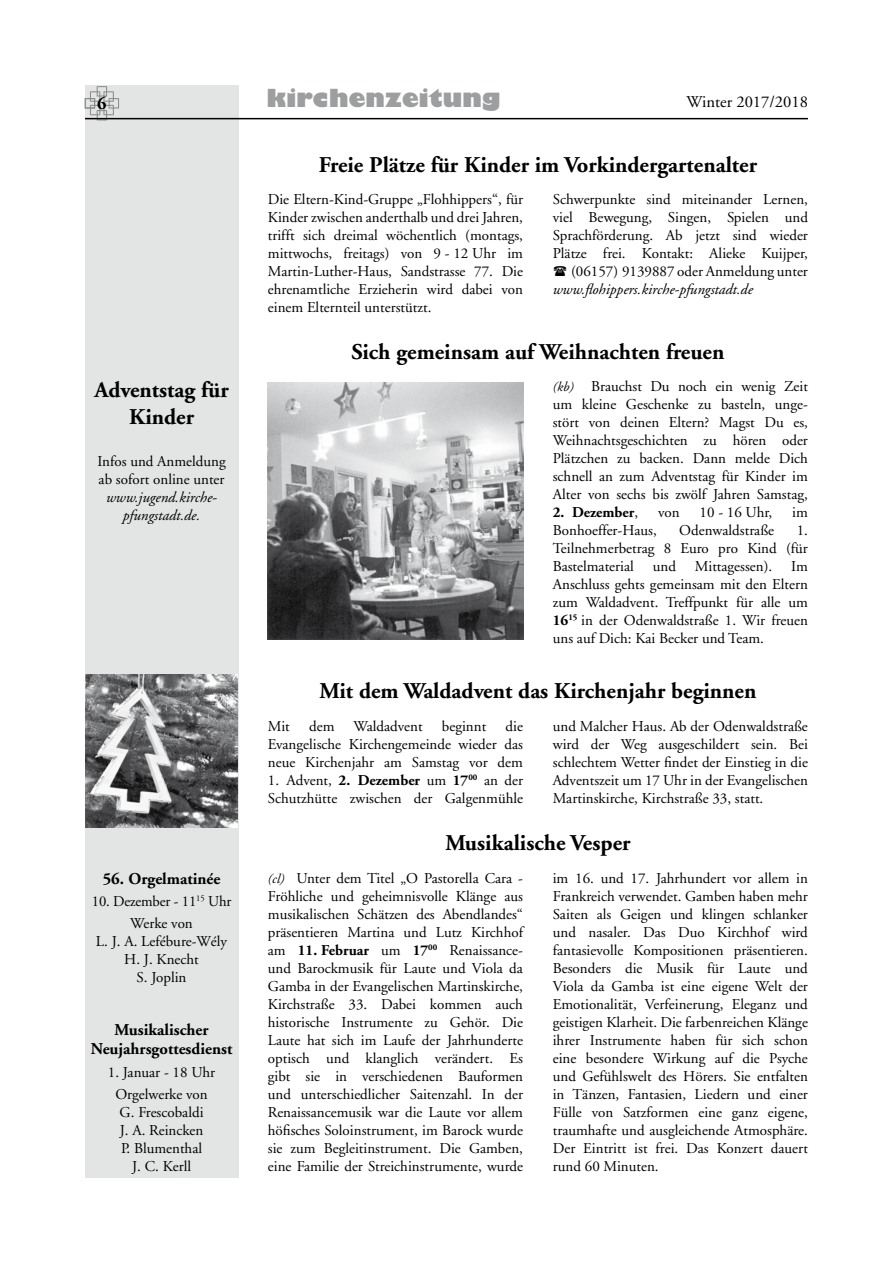
<style>
.page{position:relative;width:893px;height:1263px;background:#fff}
.page>*{position:absolute;margin:0;border:0;box-sizing:border-box;transform-origin:0 0}
.t1{font:800 27.3px "Chantilly UB";letter-spacing:.03em;color:#9c9e9f}
.t2{font:700 22.5px/27px "Adobe Garamond";color:#000;text-align:center}
.t3{font:700 18px "Adobe Garamond";color:#000}
.t4{font:700 16.5px/19.8px "Adobe Garamond";color:#000;text-align:center}
.t5{font:16.5px "Adobe Garamond";color:#000}
.t6{font:15px/18px "Adobe Garamond";color:#000;text-align:justify}
.t7{font:italic 15px/18px "Adobe Garamond";color:#000;text-align:center}
.t8{font:700 15px "Adobe Garamond";color:#000}
.s1{font-style:italic;font-size:13.5px}
.s2{font-weight:400}
.s3{font-weight:700}
</style>
<div class="page">
<div style="left:85px;top:85px;width:153px;height:1093px;background:#e3e4e4"></div>
<hr style="left:85px;top:118px;width:723px;height:1px;background:#000">
<svg style="left:85px;top:86px;width:34px;height:34px"></svg>
<img style="left:268px;top:382px;width:255px;height:258px">
<img style="left:85px;top:674px;width:153px;height:153px">
<p class="t3" style="left:97px;top:93px;width:11px">6</p>
<h1 class="t1" style="left:267px;top:82px;width:235px">kirchenzeitung</h1>
<p class="t5" style="left:686px;top:93px;width:123px">Winter 2017/2018</p>
<h2 class="t2" style="left:94px;top:377px;width:136px">Adventstag für<br>Kinder</h2>
<p class="t6" style="left:97px;top:453px;width:130px">Infos und Anmeldung ab sofort online unter</p>
<p class="t7" style="left:106px;top:489px;width:113px">www.jugend.kirche&shy;pfungstadt.de.</p>
<p class="t4" style="left:103px;top:869px;width:119px">56. Orgelmatinée</p>
<p class="t6" style="left:92px;top:891px;width:141px;line-height:22.2px;text-align:center">10. Dezember - 11<sup>15</sup> Uhr<br>Werke von</p>
<p class="t6" style="left:96px;top:933px;width:133px;text-align:center">L. J. A. Lefébure-Wély<br>H. J. Knecht<br>S. Joplin</p>
<p class="t4" style="left:91px;top:1020px;width:143px">Musikalischer<br>Neujahrsgottesdienst</p>
<p class="t6" style="left:108px;top:1061px;width:109px;line-height:22.2px;text-align:center">1. Januar - 18 Uhr<br>Orgelwerke von</p>
<p class="t6" style="left:120px;top:1103px;width:85px;text-align:center">G. Frescobaldi<br>J. A. Reincken<br>P. Blumenthal<br>J. C. Kerll</p>
<h2 class="t2" style="left:319px;top:151px;width:440px">Freie Plätze für Kinder im Vorkindergartenalter</h2>
<p class="t6" style="left:553px;top:191px;width:257px;text-align:right">Schwerpunkte sind miteinander Lernen, viel Bewegung, Singen, Spielen und Sprachförderung. Ab jetzt sind wieder Plätze frei. Kontakt: Alieke Kuijper, (06157) 9139887 oder Anmeldung unter</p>
<p class="t7" style="left:553px;top:281px;width:202px">www.flohippers.kirche-pfungstadt.de</p>
<p class="t6" style="left:268px;top:191px;width:257px">Die Eltern-Kind-Gruppe „Flohhippers“, für Kinder zwischen anderthalb und drei Jahren, trifft sich dreimal wöchentlich (montags, mittwochs, freitags) von 9 - 12 Uhr im Martin-Luther-Haus, Sandstrasse 77. Die ehrenamtliche Erzieherin wird dabei von einem Elternteil unterstützt.</p>
<h2 class="t2" style="left:351px;top:339px;width:375px">Sich gemeinsam auf Weihnachten freuen</h2>
<p class="t6" style="left:553px;top:378px;width:257px"><span class="s1">(kb)</span> Brauchst Du noch ein wenig Zeit um kleine Geschenke zu basteln, unge&shy;stört von deinen Eltern? Magst Du es, Weihnachtsgeschichten zu hören oder Plätzchen zu backen. Dann melde Dich schnell an zum Adventstag für Kinder im Alter von sechs bis zwölf Jahren Samstag,</p>
<p class="t8" style="left:553px;top:504px;width:87px">2. Dezember<span class="s2">,</span></p>
<p class="t6" style="left:658px;top:504px;width:23px">von</p>
<p class="t6" style="left:700px;top:504px;width:74px">10 - 16 Uhr,</p>
<p class="t6" style="left:792px;top:504px;width:17px">im</p>
<p class="t6" style="left:553px;top:522px;width:105px">Bonhoeffer-Haus,</p>
<p class="t6" style="left:679px;top:522px;width:96px">Odenwaldstraße</p>
<p class="t6" style="left:553px;top:522px;width:257px;text-indent:244px">1.<br>Teilnehmerbetrag 8 Euro pro Kind (für Bastelmaterial</p>
<p class="t6" style="left:653px;top:558px;width:25px">und</p>
<p class="t6" style="left:695px;top:558px;width:79px">Mittagessen).</p>
<p class="t6" style="left:553px;top:558px;width:257px;text-indent:238px">Im Anschluss gehts gemeinsam mit den Eltern zum Waldadvent. Treffpunkt für alle um <span class="s3">16</span><sup>15</sup> in der Odenwaldstraße 1. Wir freuen uns auf Dich: Kai Becker und Team.</p>
<h2 class="t2" style="left:319px;top:678px;width:439px">Mit dem Waldadvent das Kirchenjahr beginnen</h2>
<p class="t6" style="left:268px;top:718px;width:23px">Mit</p>
<p class="t6" style="left:309px;top:718px;width:27px">dem</p>
<p class="t6" style="left:354px;top:718px;width:70px">Waldadvent</p>
<p class="t6" style="left:442px;top:718px;width:46px">beginnt</p>
<p class="t6" style="left:268px;top:718px;width:257px;text-indent:238px">die Evangelische Kirchengemeinde wieder das neue Kirchenjahr am Samstag vor dem</p>
<p class="t6" style="left:268px;top:772px;width:257px">1. Advent, <span class="s3">2. Dezember</span> um <span class="s3">17</span><sup>00</sup> an der<br>Schutzhütte zwischen der Galgenmühle</p>
<p class="t6" style="left:553px;top:718px;width:257px">und Malcher Haus. Ab der Odenwaldstraße wird der Weg ausgeschildert sein. Bei schlechtem Wetter findet der Einstieg in die Adventszeit um 17 Uhr in der Evangelischen Martinskirche, Kirchstraße 33, statt.</p>
<h2 class="t2" style="left:445px;top:829px;width:187px">Musikalische Vesper</h2>
<p class="t6" style="left:268px;top:869px;width:257px"><span class="s1">(cl)</span> Unter dem Titel „O Pastorella Cara - Fröhliche und geheimnisvolle Klänge aus musikalischen Schätzen des Abendlandes“ präsentieren Martina und Lutz Kirchhof am <span class="s3">11. Februar</span> um <span class="s3">17</span><sup>00</sup> Renaissance&shy;und Barockmusik für Laute und Viola da Gamba in der Evangelischen Martinskirche, Kirchstraße 33. Dabei kommen auch historische Instrumente zu Gehör. Die Laute hat sich im Laufe der Jahrhunderte optisch und klanglich verändert. Es gibt sie in verschiedenen Bauformen und unterschiedlicher Saitenzahl. In der Renaissancemusik war die Laute vor allem höfisches Soloinstrument, im Barock wurde sie zum Begleitinstrument. Die Gamben, eine Familie der Streichinstrumente, wurde</p>
<p class="t6" style="left:553px;top:869px;width:257px">im 16. und 17. Jahrhundert vor allem in Frankreich verwendet. Gamben haben mehr Saiten als Geigen und klingen schlanker und nasaler. Das Duo Kirchhof wird fantasievolle Kompositionen präsentieren.<br>Besonders die Musik für Laute und Viola da Gamba ist eine eigene Welt der Emotionalität, Verfeinerung, Eleganz und geistigen Klarheit. Die farbenreichen Klänge ihrer Instrumente haben für sich schon eine besondere Wirkung auf die Psyche und Gefühlswelt des Hörers. Sie entfalten in Tänzen, Fantasien, Liedern und einer Fülle von Satzformen eine ganz eigene, traumhafte und ausgleichende Atmosphäre.<br>Der Eintritt ist frei. Das Konzert dauert rund 60 Minuten.</p>
</div>
